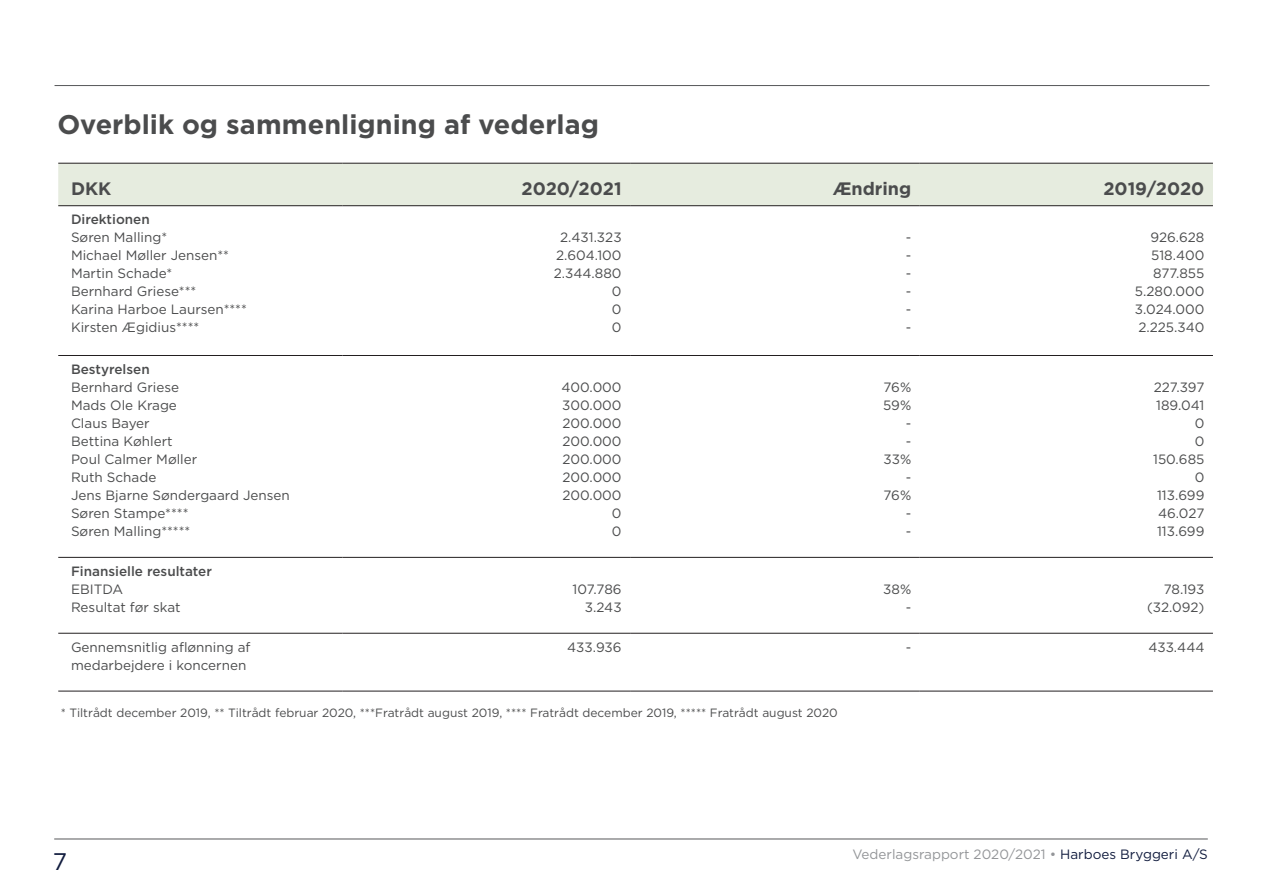
<style>
.page{position:relative;width:1263px;height:893px;background:#fff}
.page>*{position:absolute;margin:0;border:0;box-sizing:border-box;transform-origin:0 0}
.Brødtekst{font:700 27px "Gotham";color:#4b4c4d}
.t1{font:24px "Gotham";color:#111c3e}
.Skema_resultat_2{font:700 18px "Gotham";color:#4b4c4d}
.Skema_resultat_2-2{font:13.5px/18px "Gotham";color:#4b4c4d;text-align:right}
.t2{font:13.5px "Gotham";color:#939598}
.Skema_resultat_2-3{font:500 13.5px "Gotham";color:#4b4c4d}
.Skema_resultat_2-4{font:12px "Gotham";color:#4b4c4d}
.s1{color:#111c3e}
</style>
<div class="page">
<hr style="left:54px;top:839px;width:1154px;height:1px;background:#57585a">
<hr style="left:55px;top:85px;width:1154px;height:1px;background:#57585a">
<div style="left:58px;top:164px;width:1155px;height:41px;background:#e6ecdf"></div>
<hr style="left:58px;top:205px;width:285px;height:1px;background:#231f20">
<hr style="left:343px;top:205px;width:287px;height:1px;background:#231f20">
<hr style="left:630px;top:205px;width:290px;height:1px;background:#231f20">
<hr style="left:920px;top:205px;width:293px;height:1px;background:#231f20">
<hr style="left:58px;top:355px;width:285px;height:1px;background:#231f20">
<hr style="left:343px;top:355px;width:287px;height:1px;background:#231f20">
<hr style="left:630px;top:355px;width:290px;height:1px;background:#231f20">
<hr style="left:920px;top:355px;width:293px;height:1px;background:#231f20">
<hr style="left:58px;top:557px;width:285px;height:1px;background:#231f20">
<hr style="left:343px;top:557px;width:287px;height:1px;background:#231f20">
<hr style="left:630px;top:557px;width:290px;height:1px;background:#231f20">
<hr style="left:920px;top:557px;width:293px;height:1px;background:#231f20">
<hr style="left:58px;top:633px;width:285px;height:1px;background:#231f20">
<hr style="left:343px;top:633px;width:287px;height:1px;background:#231f20">
<hr style="left:630px;top:633px;width:290px;height:1px;background:#231f20">
<hr style="left:920px;top:633px;width:293px;height:1px;background:#231f20">
<hr style="left:58px;top:691px;width:285px;height:1px;background:#231f20">
<hr style="left:343px;top:691px;width:287px;height:1px;background:#231f20">
<hr style="left:630px;top:691px;width:290px;height:1px;background:#231f20">
<hr style="left:920px;top:691px;width:293px;height:1px;background:#231f20">
<hr style="left:58px;top:163px;width:285px;height:1px;background:#231f20">
<hr style="left:343px;top:163px;width:287px;height:1px;background:#231f20">
<hr style="left:630px;top:163px;width:290px;height:1px;background:#231f20">
<hr style="left:920px;top:163px;width:293px;height:1px;background:#231f20">
<p class="Brødtekst" style="left:57px;top:109px;width:543px">Overblik og sammenligning af vederlag</p>
<p class="Skema_resultat_2" style="left:71px;top:178px;width:42px">DKK</p>
<p class="Skema_resultat_2" style="left:521px;top:178px;width:102px">2020/2021</p>
<p class="Skema_resultat_2" style="left:833px;top:178px;width:80px">Ændring</p>
<p class="Skema_resultat_2" style="left:1103px;top:178px;width:103px">2019/2020</p>
<p class="Skema_resultat_2-3" style="left:71px;top:212px;width:80px">Direktionen</p>
<p class="Skema_resultat_2-2" style="left:71px;top:228px;width:98px">Søren Malling*</p>
<p class="Skema_resultat_2-2" style="left:71px;top:246px;width:159px">Michael Møller Jensen**</p>
<p class="Skema_resultat_2-2" style="left:71px;top:264px;width:103px">Martin Schade*</p>
<p class="Skema_resultat_2-2" style="left:71px;top:282px;width:127px">Bernhard Griese***</p>
<p class="Skema_resultat_2-2" style="left:71px;top:300px;width:177px">Karina Harboe Laursen****</p>
<p class="Skema_resultat_2-2" style="left:71px;top:318px;width:130px">Kirsten Ægidius****</p>
<p class="Skema_resultat_2-2" style="left:554px;top:228px;width:69px">2.431.323<br>2.604.100<br>2.344.880<br>0<br>0<br>0</p>
<p class="Skema_resultat_2-2" style="left:906px;top:228px;width:7px;text-align:justify">- - - - - -</p>
<p class="Skema_resultat_2-2" style="left:1135px;top:228px;width:71px">926.628<br>518.400<br>877.855<br>5.280.000<br>3.024.000<br>2.225.340</p>
<p class="Skema_resultat_2-3" style="left:71px;top:361px;width:80px">Bestyrelsen</p>
<p class="Skema_resultat_2-2" style="left:71px;top:378px;width:110px">Bernhard Griese</p>
<p class="Skema_resultat_2-2" style="left:71px;top:396px;width:107px">Mads Ole Krage</p>
<p class="Skema_resultat_2-2" style="left:71px;top:414px;width:80px">Claus Bayer</p>
<p class="Skema_resultat_2-2" style="left:71px;top:432px;width:103px">Bettina Køhlert</p>
<p class="Skema_resultat_2-2" style="left:71px;top:450px;width:128px">Poul Calmer Møller</p>
<p class="Skema_resultat_2-2" style="left:71px;top:468px;width:87px">Ruth Schade</p>
<p class="Skema_resultat_2-2" style="left:71px;top:486px;width:220px">Jens Bjarne Søndergaard Jensen</p>
<p class="Skema_resultat_2-2" style="left:71px;top:504px;width:119px">Søren Stampe****</p>
<p class="Skema_resultat_2-2" style="left:71px;top:522px;width:121px">Søren Malling*****</p>
<p class="Skema_resultat_2-3" style="left:71px;top:563px;width:142px">Finansielle resultater</p>
<p class="Skema_resultat_2-2" style="left:71px;top:580px;width:54px">EBITDA</p>
<p class="Skema_resultat_2-2" style="left:71px;top:598px;width:111px">Resultat før skat</p>
<p class="Skema_resultat_2-2" style="left:561px;top:378px;width:62px">400.000<br>300.000<br>200.000<br>200.000<br>200.000<br>200.000<br>200.000<br>0<br>0</p>
<p class="Skema_resultat_2-2" style="left:883px;top:378px;width:30px">76%<br>59% -<br>-<br>33% -<br>76% -</p>
<p class="Skema_resultat_2-2" style="left:906px;top:522px;width:7px">-</p>
<p class="Skema_resultat_2-2" style="left:1153px;top:378px;width:53px">227.397<br>189.041<br>0<br>0<br>150.685<br>0<br>113.699<br>46.027<br>113.699</p>
<p class="Skema_resultat_2-2" style="left:573px;top:580px;width:50px">107.786<br>3.243</p>
<p class="Skema_resultat_2-2" style="left:883px;top:580px;width:30px">38% -</p>
<p class="Skema_resultat_2-2" style="left:1147px;top:580px;width:59px">78.193 (32.092)</p>
<p class="Skema_resultat_2-2" style="left:71px;top:638px;width:181px;text-align:left">Gennemsnitlig aflønning af medarbejdere i koncernen</p>
<p class="Skema_resultat_2-2" style="left:567px;top:638px;width:56px">433.936</p>
<p class="Skema_resultat_2-2" style="left:906px;top:638px;width:7px">-</p>
<p class="Skema_resultat_2-2" style="left:1148px;top:638px;width:58px">433.444</p>
<p class="Skema_resultat_2-4" style="left:61px;top:706px;width:778px">* Tiltrådt december 2019, ** Tiltrådt februar 2020, ***Fratrådt august 2019, **** Fratrådt december 2019, ***** Fratrådt august 2020</p>
<h2 class="t1" style="left:53px;top:848px;width:16px">7</h2>
<p class="t2" style="left:852px;top:847px;width:357px">Vederlagsrapport 2020/2021 • <span class="s1">Harboes Bryggeri A/S</span></p>
</div>
